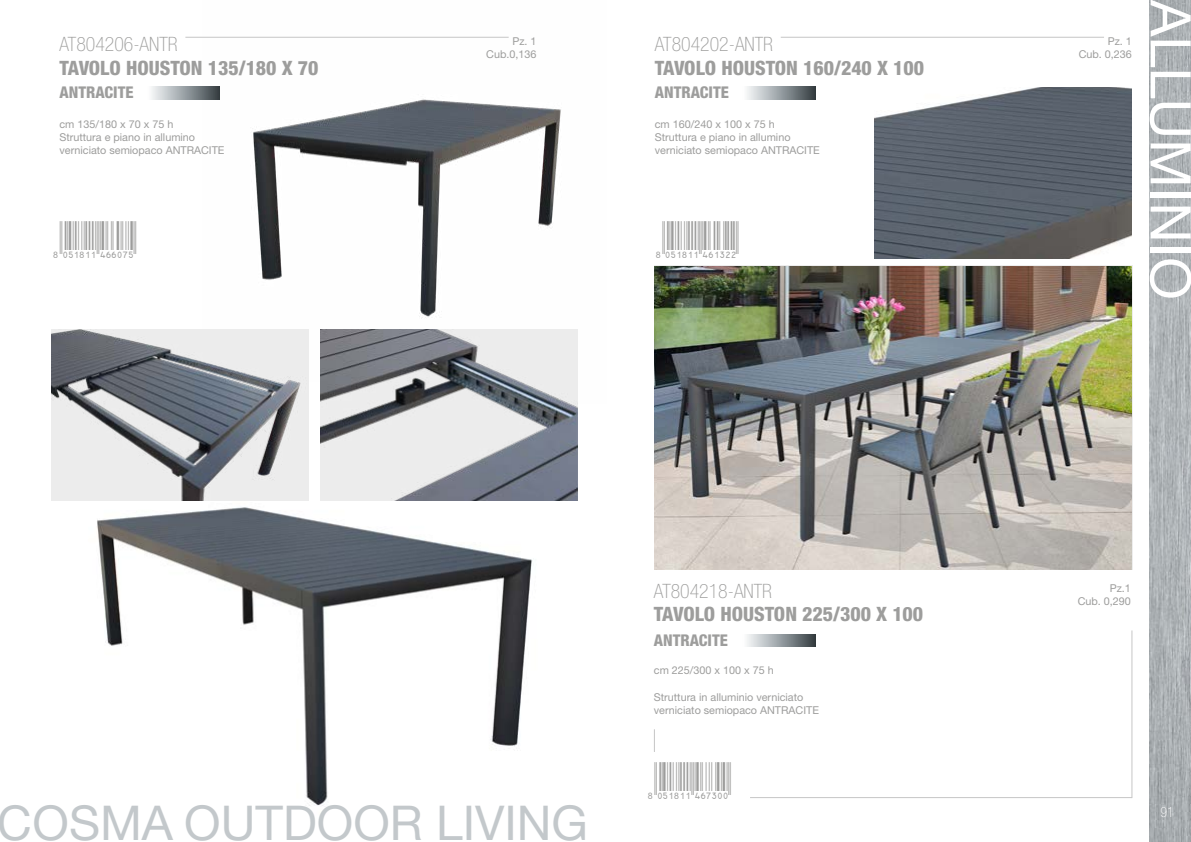
<style>
.page{position:relative;width:1191px;height:842px;background:#fff}
.page>*{position:absolute;margin:0;border:0;box-sizing:border-box;transform-origin:0 0}
.t1{font:56px "Helvetica Neue LT Std";color:#fff}
.t2{font:48px "Helvetica Neue LT Std";color:#c3c8cb}
.t3{font:800 condensed 19.8px "Helvetica Neue LT Std";color:#9d9d9c}
.t4{font:100 condensed 19.8px "Helvetica Neue LT Std";color:#9d9d9c}
.t5{font:800 condensed 16.2px "Helvetica Neue LT Std";color:#9d9d9c}
.t6{font:100 condensed 14px "Helvetica Neue LT Std";color:#fff}
.t7{font:10.8px/13.1px "Helvetica Neue LT Std";color:#9d9d9c}
</style>
<div class="page">
<img style="left:202px;top:36px;width:376px;height:367px">
<img style="left:75px;top:383px;width:478px;height:423px">
<img style="left:1149px;top:0;width:42px;height:842px">
<hr style="left:1131px;top:630px;width:1px;height:168px;background:#c6c6c6">
<svg style="left:654px;top:729px;width:1px;height:23px"></svg>
<img style="left:874px;top:87px;width:257px;height:171px">
<hr style="left:780px;top:37px;width:324px;height:1px;background:#c6c6c6">
<hr style="left:750px;top:797px;width:382px;height:1px;background:#c6c6c6">
<hr style="left:185px;top:37px;width:323px;height:1px;background:#c6c6c6">
<svg style="left:747px;top:87px;width:68px;height:12px"></svg>
<svg style="left:151px;top:87px;width:69px;height:12px"></svg>
<svg style="left:747px;top:634px;width:68px;height:13px"></svg>
<img style="left:654px;top:266px;width:478px;height:304px">
<img style="left:51px;top:329px;width:257px;height:171px">
<img style="left:320px;top:329px;width:257px;height:171px">
<h3 class="t4" style="left:59px;top:33px;width:120px">AT804206-ANTR</h3>
<h3 class="t3" style="left:59px;top:55px;width:260px">TAVOLO HOUSTON 135/180 X 70</h3>
<h3 class="t5" style="left:59px;top:82px;width:76px">ANTRACITE</h3>
<p class="t7" style="left:59px;top:117px;width:166px">cm 135/180 x 70 x 75 h<br>Struttura e piano in allumino verniciato semiopaco ANTRACITE</p>
<p class="t7" style="left:486px;top:35px;width:52px;text-align:right">Pz. 1<br>Cub.0,136</p>
<h3 class="t4" style="left:655px;top:33px;width:120px">AT804202-ANTR</h3>
<h3 class="t3" style="left:655px;top:55px;width:271px">TAVOLO HOUSTON 160/240 X 100</h3>
<h3 class="t5" style="left:655px;top:82px;width:76px">ANTRACITE</h3>
<p class="t7" style="left:655px;top:117px;width:166px">cm 160/240 x 100 x 75 h<br>Struttura e piano in allumino verniciato semiopaco ANTRACITE</p>
<p class="t7" style="left:1078px;top:35px;width:55px;text-align:right">Pz. 1<br>Cub. 0,236</p>
<h1 class="t1" style="left:1204px;top:0;width:301px;rotate:90deg">ALLUMINIO</h1>
<h3 class="t4" style="left:654px;top:580px;width:120px">AT804218-ANTR</h3>
<h3 class="t3" style="left:654px;top:602px;width:271px">TAVOLO HOUSTON 225/300 X 100</h3>
<p class="t7" style="left:1077px;top:582px;width:55px;text-align:right">Pz.1<br>Cub. 0,290</p>
<h3 class="t5" style="left:654px;top:630px;width:76px">ANTRACITE</h3>
<p class="t7" style="left:654px;top:664px;width:121px">cm 225/300 x 100 x 75 h</p>
<p class="t7" style="left:654px;top:690px;width:166px">Struttura in alluminio verniciato verniciato semiopaco ANTRACITE</p>
<h2 class="t2" style="left:-2px;top:794px;width:592px">COSMA OUTDOOR LIVING</h2>
<p class="t6" style="left:1160px;top:805px;width:15px">91</p>
</div>
